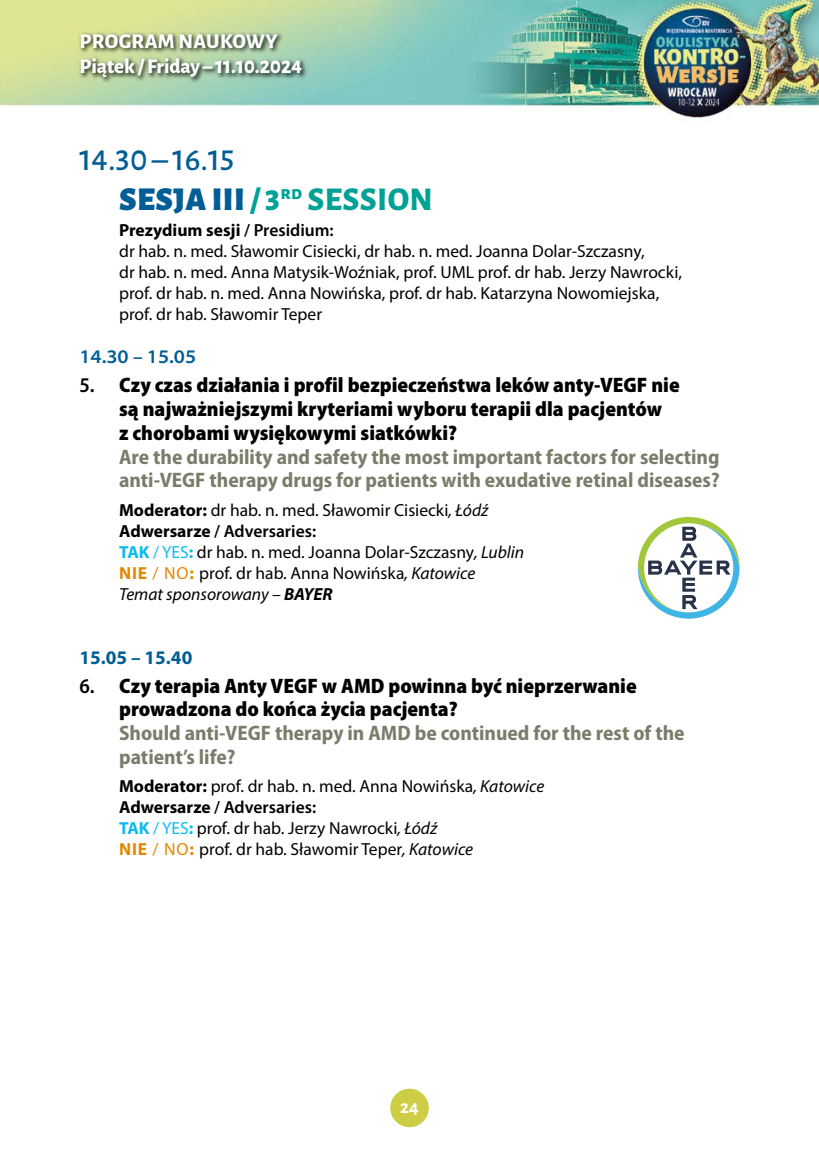
<style>
.page{position:relative;width:819px;height:1166px;background:#fff}
.page>*{position:absolute;margin:0;border:0;box-sizing:border-box;transform-origin:0 0}
.t1{font:800 33.25px "Alegreya Sans SC";letter-spacing:.01em;color:#00a295}
.t2{font:500 33.25px "Alegreya Sans";color:#005d95}
.t3{font:900 semi-condensed 21px/23.8px "Myriad Pro";color:#000}
.t4{font:700 semi-condensed 21px/23.8px "Myriad Pro";color:#777e6a}
.t5{font:800 21px/25.2px "Alegreya Sans";color:#fff}
.t6{font:600 semi-expanded 19.25px "Myriad Pro";color:#005d95}
.t7{font:700 19.25px "Myriad Pro";color:#005d95}
.t8{font:700 19.25px "Alegreya Sans SC";color:#fff}
.t9{font:17.5px/21px "Myriad Pro";color:#000}
.s1{font-weight:900;color:#005d95}
.s2{font-weight:700}
.s3{font-weight:600}
.s4{font-style:italic}
.s5{font-weight:700;color:#0bbbef}
.s6{color:#0bbbef}
.s7{font-weight:700;color:#e18800}
.s8{color:#e18800}
.s9{font-weight:700;font-style:italic}
</style>
<div class="page">
<img style="left:0;top:0;width:818px;height:118px">
<div style="left:390px;top:1088px;width:39px;height:39px;background:#cdce46;border-radius:50%"></div>
<img style="left:78px;top:31px;width:230px;height:52px">
<svg style="left:637px;top:517px;width:102px;height:102px"></svg>
<p class="t5" style="left:79px;top:27px;width:224px">PROGRAM NAUKOWY<br>Piątek / Friday – 11.10.2024</p>
<h1 class="t2" style="left:79px;top:136px;width:157px">14.30 – 16.15</h1>
<h1 class="t1" style="left:119px;top:174px;width:315px"><span class="s1">SESJA III</span> / 3<sup>rd</sup> SESSION</h1>
<p class="t9" style="left:119px;top:220px;width:564px"><span class="s2">Prezydium sesji</span> <span class="s3">/ Presidium:<br></span>dr hab. n. med. Sławomir Cisiecki, dr hab. n. med. Joanna Dolar-Szczasny,<br>dr hab. n. med. Anna Matysik-Woźniak, prof. UML prof. dr hab. Jerzy Nawrocki, prof. dr hab. n. med. Anna Nowińska, prof. dr hab. Katarzyna Nowomiejska, prof. dr hab. Sławomir Teper</p>
<p class="t6" style="left:79px;top:346px;width:118px">14.30 – 15.05</p>
<p class="t3" style="left:119px;top:373px;width:562px;text-indent:-40px"><span class="s3">5.</span> Czy czas działania i profil bezpieczeństwa leków anty-VEGF nie są najważniejszymi kryteriami wyboru terapii dla pacjentów<br>z chorobami wysiękowymi siatkówki?</p>
<p class="t4" style="left:119px;top:445px;width:602px">Are the durability and safety the most important factors for selecting anti-VEGF therapy drugs for patients with exudative retinal diseases?</p>
<p class="t9" style="left:119px;top:499px;width:406px"><span class="s2">Moderator:</span> dr hab. n. med. Sławomir Cisiecki<span class="s4">, Łódź </span><span class="s2">Adwersarze</span> <span class="s3">/ Adversaries:<br></span><span class="s5">TAK</span> <span class="s6">/ YES</span><span class="s5">:</span> dr hab. n. med. Joanna Dolar-Szczasny<span class="s4">, Lublin </span><span class="s7">NIE</span> <span class="s8">/ NO</span><span class="s7">:</span> prof. dr hab. Anna Nowińska<span class="s4">, Katowice<br>Temat sponsorowany –</span> <span class="s9">BAYER</span></p>
<p class="t7" style="left:79px;top:645px;width:114px">15.05 – 15.40</p>
<p class="t3" style="left:119px;top:674px;width:519px;text-indent:-40px"><span class="s3">6.</span> Czy terapia Anty VEGF w AMD powinna być nieprzerwanie prowadzona do końca życia pacjenta?</p>
<p class="t4" style="left:119px;top:721px;width:567px">Should anti-VEGF therapy in AMD be continued for the rest of the patient’s life?</p>
<p class="t9" style="left:119px;top:776px;width:427px"><span class="s2">Moderator:</span> prof. dr hab. n. med. Anna Nowińska<span class="s4">, Katowice </span><span class="s2">Adwersarze</span> <span class="s3">/ Adversaries:<br></span><span class="s5">TAK</span> <span class="s6">/ YES</span><span class="s5">:</span> prof. dr hab. Jerzy Nawrocki<span class="s4">, Łódź<br></span><span class="s7">NIE</span> <span class="s8">/ NO</span><span class="s7">:</span> prof. dr hab. Sławomir Teper<span class="s4">, Katowice</span></p>
<p class="t8" style="left:400px;top:1093px;width:20px">24</p>
</div>
